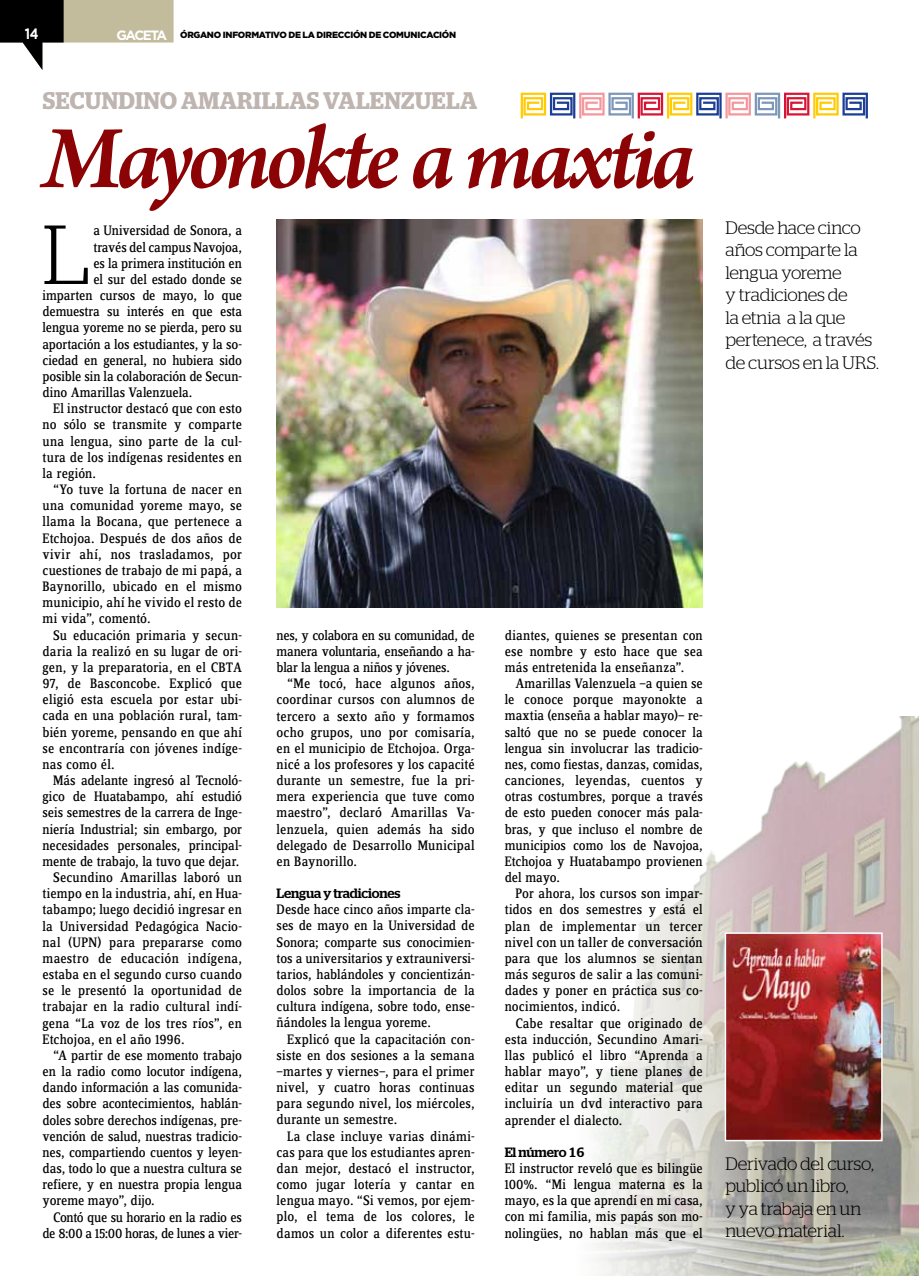
<style>
.page{position:relative;width:919px;height:1276px;background:#fff}
.page>*{position:absolute;margin:0;border:0;box-sizing:border-box;transform-origin:0 0}
.t1{font:italic 600 94.5px "Arno Pro";letter-spacing:-.055em;color:#8b0304}
.t2{font:300 83.55px "Stag";color:#000}
.t3{font:600 24px "Stag";letter-spacing:.015em;color:#beb4b0;scale:.96 1}
.t4{font:300 18px/22.5px "Stag";letter-spacing:-.02em;color:#000}
.t5{font:700 15px "Gotham";color:#fff;scale:.85 1}
.t6{font:14.25px/16.2px "Zine Serif Dis";color:#000;text-align:justify}
.t7{font:14.25px "Zine Serif Dis";letter-spacing:-.02em;color:#000}
.t8{font:14.25px "Zine Serif Dis";letter-spacing:-.025em;color:#000}
.t9{font:14.25px "Zine Serif Dis";letter-spacing:.02em;color:#000}
.t10{font:500 13.5px "Stag";letter-spacing:-.01em;color:#000}
.t11{font:900 9px "Gotham";letter-spacing:-.025em;color:#000}
.s1{font-weight:700;font-size:13.5px;color:#fff}
</style>
<div class="page">
<img style="left:592px;top:716px;width:326px;height:560px">
<img style="left:276px;top:219px;width:426px;height:388px">
<img style="left:727px;top:935px;width:152px;height:203px">
<div style="left:724px;top:932px;width:158px;height:209px;border:2px solid #fff"></div>
<svg style="left:520px;top:92px;width:348px;height:27px"></svg>
<svg style="left:0;top:0;width:173px;height:70px"></svg>
<p class="t5" style="left:25px;top:24px;width:18px">14</p>
<p class="t11" style="left:117px;top:30px;width:341px"><span class="s1">GACETA</span> ÓRGANO INFORMATIVO DE LA DIRECCIÓN DE COMUNICACIÓN</p>
<h3 class="t3" style="left:43px;top:87px;width:449px">SECUNDINO AMARILLAS VALENZUELA</h3>
<h1 class="t1" style="left:43px;top:104px;width:654px">Mayonokte a maxtia</h1>
<h2 class="t2" style="left:43px;top:207px;width:49px">L</h2>
<p class="t7" style="left:93px;top:224px;width:150px">a Universidad de Sonora, a</p>
<p class="t7" style="left:93px;top:240px;width:150px">través del campus Navojoa,</p>
<p class="t6" style="left:93px;top:256px;width:150px">es la primera institución en</p>
<p class="t6" style="left:93px;top:272px;width:150px">el sur del estado donde se</p>
<p class="t6" style="left:43px;top:288px;width:201px">imparten cursos de mayo, lo que</p>
<p class="t6" style="left:43px;top:304px;width:201px">demuestra su interés en que esta</p>
<p class="t6" style="left:43px;top:320px;width:201px">lengua yoreme no se pierda, pero su</p>
<p class="t6" style="left:43px;top:336px;width:201px">aportación a los estudiantes, y la so-</p>
<p class="t7" style="left:43px;top:353px;width:201px">ciedad en general, no hubiera sido</p>
<p class="t6" style="left:43px;top:369px;width:201px">posible sin la colaboración de Secun-</p>
<p class="t6" style="left:43px;top:385px;width:151px">dino Amarillas Valenzuela.</p>
<p class="t6" style="left:53px;top:401px;width:190px">El instructor destacó que con esto</p>
<p class="t6" style="left:43px;top:417px;width:201px">no sólo se transmite y comparte</p>
<p class="t6" style="left:43px;top:433px;width:201px">una lengua, sino parte de la cul-</p>
<p class="t6" style="left:43px;top:450px;width:201px">tura de los indígenas residentes en</p>
<p class="t6" style="left:43px;top:466px;width:55px">la región.</p>
<p class="t6" style="left:53px;top:482px;width:190px">“Yo tuve la fortuna de nacer en</p>
<p class="t6" style="left:43px;top:498px;width:201px">una comunidad yoreme mayo, se</p>
<p class="t6" style="left:43px;top:514px;width:201px">llama la Bocana, que pertenece a</p>
<p class="t6" style="left:43px;top:530px;width:201px">Etchojoa. Después de dos años de</p>
<p class="t9" style="left:43px;top:547px;width:201px">vivir ahí, nos trasladamos, por</p>
<p class="t6" style="left:43px;top:563px;width:201px">cuestiones de trabajo de mi papá, a</p>
<p class="t6" style="left:43px;top:579px;width:201px">Baynorillo, ubicado en el mismo</p>
<p class="t6" style="left:43px;top:595px;width:201px">municipio, ahí he vivido el resto de</p>
<p class="t6" style="left:43px;top:611px;width:109px">mi vida”, comentó.</p>
<p class="t6" style="left:53px;top:627px;width:190px">Su educación primaria y secun-</p>
<p class="t6" style="left:43px;top:643px;width:201px">daria la realizó en su lugar de ori-</p>
<p class="t6" style="left:43px;top:660px;width:201px">gen, y la preparatoria, en el CBTA</p>
<p class="t6" style="left:43px;top:676px;width:201px">97, de Basconcobe. Explicó que</p>
<p class="t6" style="left:43px;top:692px;width:201px">eligió esta escuela por estar ubi-</p>
<p class="t6" style="left:43px;top:708px;width:201px">cada en una población rural, tam-</p>
<p class="t6" style="left:43px;top:724px;width:201px">bién yoreme, pensando en que ahí</p>
<p class="t6" style="left:43px;top:740px;width:201px">se encontraría con jóvenes indíge-</p>
<p class="t6" style="left:43px;top:757px;width:74px">nas como él.</p>
<p class="t6" style="left:53px;top:773px;width:190px">Más adelante ingresó al Tecnoló-</p>
<p class="t6" style="left:43px;top:789px;width:201px">gico de Huatabampo, ahí estudió</p>
<p class="t6" style="left:43px;top:805px;width:201px">seis semestres de la carrera de Inge-</p>
<p class="t6" style="left:43px;top:821px;width:201px">niería Industrial; sin embargo, por</p>
<p class="t6" style="left:43px;top:837px;width:201px">necesidades personales, principal-</p>
<p class="t6" style="left:43px;top:854px;width:198px">mente de trabajo, la tuvo que dejar.</p>
<p class="t6" style="left:53px;top:870px;width:190px">Secundino Amarillas laboró un</p>
<p class="t6" style="left:43px;top:886px;width:201px">tiempo en la industria, ahí, en Hua-</p>
<p class="t6" style="left:43px;top:902px;width:201px">tabampo; luego decidió ingresar en</p>
<p class="t6" style="left:43px;top:918px;width:201px">la Universidad Pedagógica Nacio-</p>
<p class="t6" style="left:43px;top:934px;width:201px">nal (UPN) para prepararse como</p>
<p class="t6" style="left:43px;top:951px;width:201px">maestro de educación indígena,</p>
<p class="t6" style="left:43px;top:967px;width:201px">estaba en el segundo curso cuando</p>
<p class="t6" style="left:43px;top:983px;width:201px">se le presentó la oportunidad de</p>
<p class="t6" style="left:43px;top:999px;width:201px">trabajar en la radio cultural indí-</p>
<p class="t6" style="left:43px;top:1015px;width:201px">gena “La voz de los tres ríos”, en</p>
<p class="t6" style="left:43px;top:1031px;width:143px">Etchojoa, en el año 1996.</p>
<p class="t6" style="left:53px;top:1047px;width:190px">“A partir de ese momento trabajo</p>
<p class="t6" style="left:43px;top:1064px;width:201px">en la radio como locutor indígena,</p>
<p class="t6" style="left:43px;top:1080px;width:201px">dando información a las comunida-</p>
<p class="t6" style="left:43px;top:1096px;width:201px">des sobre acontecimientos, hablán-</p>
<p class="t6" style="left:43px;top:1112px;width:201px">doles sobre derechos indígenas, pre-</p>
<p class="t6" style="left:43px;top:1128px;width:201px">vención de salud, nuestras tradicio-</p>
<p class="t6" style="left:43px;top:1144px;width:201px">nes, compartiendo cuentos y leyen-</p>
<p class="t6" style="left:43px;top:1161px;width:201px">das, todo lo que a nuestra cultura se</p>
<p class="t6" style="left:43px;top:1177px;width:201px">refiere, y en nuestra propia lengua</p>
<p class="t6" style="left:43px;top:1193px;width:114px">yoreme mayo”, dijo.</p>
<p class="t8" style="left:53px;top:1210px;width:190px">Contó que su horario en la radio es</p>
<p class="t8" style="left:43px;top:1226px;width:201px">de 8:00 a 15:00 horas, de lunes a vier-</p>
<p class="t4" style="left:725px;top:216px;width:155px">Desde hace cinco años comparte la lengua yoreme<br>y tradiciones de<br>la etnia a la que pertenece, a través de cursos en la URS.</p>
<p class="t6" style="left:276px;top:627px;width:200px">nes, y colabora en su comunidad, de manera voluntaria, enseñando a ha&shy;blar la lengua a niños y jóvenes.</p>
<p class="t6" style="left:276px;top:676px;width:200px;text-indent:11px">“Me tocó, hace algunos años, coordinar cursos con alumnos de tercero a sexto año y formamos ocho grupos, uno por comisaría, en el municipio de Etchojoa. Orga&shy;nicé a los profesores y los capacité durante un semestre, fue la pri&shy;mera experiencia que tuve como maestro”, declaró Amarillas Va&shy;lenzuela, quien además ha sido delegado de Desarrollo Municipal en Baynorillo.</p>
<p class="t10" style="left:276px;top:885px;width:125px">Lengua y tradiciones</p>
<p class="t6" style="left:276px;top:902px;width:200px">Desde hace cinco años imparte cla&shy;ses de mayo en la Universidad de Sonora; comparte sus conocimien&shy;tos a universitarios y extrauniversi&shy;tarios, hablándoles y concientizán&shy;dolos sobre la importancia de la cultura indígena, sobre todo, ense&shy;ñándoles la lengua yoreme.</p>
<p class="t6" style="left:276px;top:1031px;width:200px;text-indent:11px">Explicó que la capacitación con&shy;siste en dos sesiones a la semana —martes y viernes—, para el primer nivel, y cuatro horas continuas para segundo nivel, los miércoles, durante un semestre.</p>
<p class="t6" style="left:276px;top:1128px;width:200px;text-indent:11px">La clase incluye varias dinámi&shy;cas para que los estudiantes apren&shy;dan mejor, destacó el instructor, como jugar lotería y cantar en lengua mayo. “Si vemos, por ejem&shy;plo, el tema de los colores, le damos un color a diferentes estu-</p>
<p class="t6" style="left:504px;top:627px;width:199px">diantes, quienes se presentan con ese nombre y esto hace que sea más entretenida la enseñanza”.</p>
<p class="t6" style="left:504px;top:676px;width:200px;text-indent:11px">Amarillas Valenzuela —a quien se le conoce porque mayonokte a maxtia (enseña a hablar mayo)— re&shy;saltó que no se puede conocer la lengua sin involucrar las tradicio&shy;nes, como fiestas, danzas, comidas, canciones, leyendas, cuentos y otras costumbres, porque a través de esto pueden conocer más pala&shy;bras, y que incluso el nombre de municipios como los de Navojoa, Etchojoa y Huatabampo provienen del mayo.</p>
<p class="t6" style="left:504px;top:886px;width:200px;text-indent:11px">Por ahora, los cursos son impar&shy;tidos en dos semestres y está el plan de implementar un tercer nivel con un taller de conversación para que los alumnos se sientan más seguros de salir a las comuni&shy;dades y poner en práctica sus co&shy;nocimientos, indicó.</p>
<p class="t6" style="left:504px;top:1015px;width:200px;text-indent:11px">Cabe resaltar que originado de esta inducción, Secundino Amari&shy;llas publicó el libro “Aprenda a hablar mayo”, y tiene planes de editar un segundo material que incluiría un dvd interactivo para aprender el dialecto.</p>
<p class="t10" style="left:504px;top:1144px;width:81px">El número 16</p>
<p class="t6" style="left:504px;top:1160px;width:200px">El instructor reveló que es bilingüe 100%. “Mi lengua materna es la mayo, es la que aprendí en mi casa, con mi familia, mis papás son mo&shy;nolingües, no hablan más que el</p>
<p class="t4" style="left:725px;top:1151px;width:150px">Derivado del curso, publicó un libro,<br>y ya trabaja en un nuevo material.</p>
</div>
